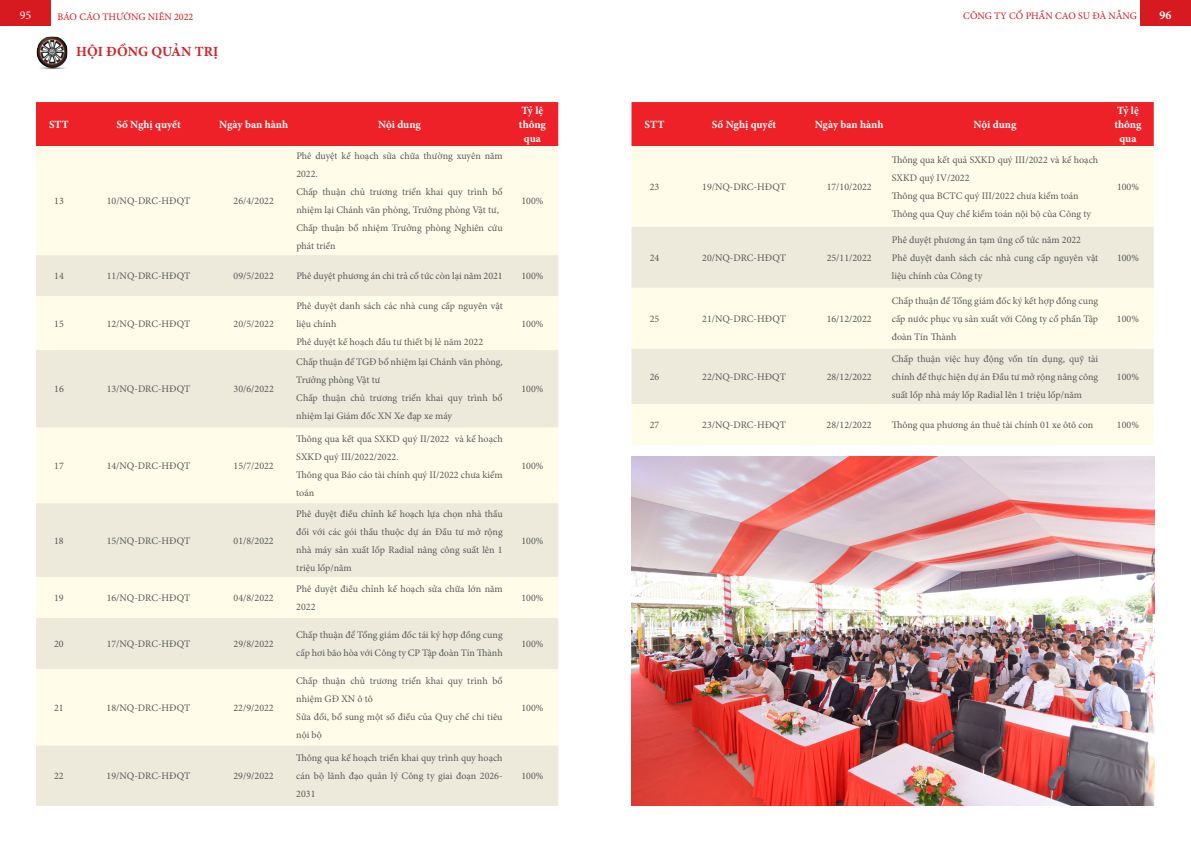
<style>
.page{position:relative;width:1191px;height:842px;background:#fff}
.page>*{position:absolute;margin:0;border:0;box-sizing:border-box;transform-origin:0 0}
.t1{font:700 14px "Minion Pro";color:#ce2428}
.t2{font:12px "Minion Pro";color:#fff}
.t3{font:700 12px "Minion Pro";color:#fff}
.t4{font:700 11px/14px "Minion Pro";letter-spacing:-.005em;color:#fff;text-align:center}
.t5{font:10px/18px "Minion Pro";color:#58595b}
.t6{font:10px "Minion Pro";color:#d71920}
</style>
<div class="page">
<div style="left:0;top:0;width:51px;height:26px;background:#d71920"></div>
<div style="left:1140px;top:0;width:51px;height:26px;background:#d71920"></div>
<img style="left:36px;top:37px;width:31px;height:32px">
<div style="left:36px;top:102px;width:522px;height:44px;background:#ed2127"></div>
<div style="left:36px;top:146px;width:522px;height:109px;background:#fffde9"></div>
<svg style="left:36px;top:255px;width:522px;height:551px;background:#f5f2e1"></svg>
<div style="left:631px;top:102px;width:522px;height:44px;background:#ed2127"></div>
<div style="left:631px;top:146px;width:522px;height:299px;background:#fffde9"></div>
<svg style="left:631px;top:227px;width:522px;height:177px;background:#f3f0df"></svg>
<img style="left:631px;top:457px;width:524px;height:349px">
<p class="t2" style="left:20px;top:7px;width:13px">95</p>
<p class="t6" style="left:57px;top:10px;width:137px">BÁO CÁO THƯỜNG NIÊN 2022</p>
<p class="t6" style="left:963px;top:9px;width:175px">CÔNG TY CỔ PHẦN CAO SU ĐÀ NẴNG</p>
<p class="t3" style="left:1159px;top:6px;width:13px">96</p>
<h1 class="t1" style="left:76px;top:42px;width:144px">HỘI ĐỒNG QUẢN TRỊ</h1>
<p class="t4" style="left:49px;top:117px;width:21px">STT</p>
<p class="t4" style="left:116px;top:117px;width:66px">Số Nghị quyết</p>
<p class="t4" style="left:219px;top:117px;width:70px">Ngày ban hành</p>
<p class="t4" style="left:378px;top:117px;width:44px">Nội dung</p>
<p class="t5" style="left:54px;top:192px;width:11px">13</p>
<p class="t5" style="left:107px;top:192px;width:85px">10/NQ-DRC-HĐQT</p>
<p class="t5" style="left:234px;top:192px;width:42px">26/4/2022</p>
<p class="t5" style="left:296px;top:147px;width:208px">Phê duyệt kế hoạch sửa chữa thường xuyên năm<br>2022.<br>Chấp thuận chủ trương triển khai quy trình bổ nhiệm lại Chánh văn phòng, Trưởng phòng Vật tư,<br>Chấp thuận bổ nhiệm Trưởng phòng Nghiên cứu phát triển</p>
<p class="t4" style="left:519px;top:103px;width:28px">Tỷ lệ thông qua</p>
<p class="t5" style="left:521px;top:192px;width:23px">100%</p>
<p class="t5" style="left:54px;top:267px;width:11px">14</p>
<p class="t5" style="left:107px;top:267px;width:85px">11/NQ-DRC-HĐQT</p>
<p class="t5" style="left:234px;top:267px;width:42px">09/5/2022</p>
<p class="t5" style="left:296px;top:267px;width:208px">Phê duyệt phương án chi trả cổ tức còn lại năm 2021</p>
<p class="t5" style="left:521px;top:267px;width:23px">100%</p>
<p class="t5" style="left:54px;top:315px;width:11px">15</p>
<p class="t5" style="left:107px;top:315px;width:85px">12/NQ-DRC-HĐQT</p>
<p class="t5" style="left:233px;top:315px;width:42px">20/5/2022</p>
<p class="t5" style="left:296px;top:297px;width:208px">Phê duyệt danh sách các nhà cung cấp nguyên vật liệu chính<br>Phê duyệt kế hoạch đầu tư thiết bị lẻ năm 2022</p>
<p class="t5" style="left:521px;top:315px;width:23px">100%</p>
<p class="t5" style="left:54px;top:380px;width:11px">16</p>
<p class="t5" style="left:107px;top:380px;width:85px">13/NQ-DRC-HĐQT</p>
<p class="t5" style="left:233px;top:380px;width:42px">30/6/2022</p>
<p class="t5" style="left:296px;top:353px;width:208px">Chấp thuận để TGĐ bổ nhiệm lại Chánh văn phòng, Trưởng phòng Vật tư<br>Chấp thuận chủ trương triển khai quy trình bổ nhiệm lại Giám đốc XN Xe đạp xe máy</p>
<p class="t5" style="left:521px;top:380px;width:23px">100%</p>
<p class="t5" style="left:54px;top:457px;width:11px">17</p>
<p class="t5" style="left:107px;top:457px;width:85px">14/NQ-DRC-HĐQT</p>
<p class="t5" style="left:233px;top:457px;width:42px">15/7/2022</p>
<p class="t5" style="left:296px;top:430px;width:208px">Thông qua kết qua SXKD quý II/2022 và kế hoạch<br>SXKD quý III/2022/2022.<br>Thông qua Báo cáo tài chính quý II/2022 chưa kiểm toán</p>
<p class="t5" style="left:521px;top:457px;width:23px">100%</p>
<p class="t5" style="left:54px;top:532px;width:11px">18</p>
<p class="t5" style="left:107px;top:532px;width:85px">15/NQ-DRC-HĐQT</p>
<p class="t5" style="left:233px;top:532px;width:42px">01/8/2022</p>
<p class="t5" style="left:296px;top:505px;width:208px;text-align:justify">Phê duyệt điều chỉnh kế hoạch lựa chọn nhà thầu đối với các gói thầu thuộc dự án Đầu tư mở rộng nhà máy sản xuất lốp Radial nâng công suất lên 1 triệu lốp/năm</p>
<p class="t5" style="left:521px;top:532px;width:23px">100%</p>
<p class="t5" style="left:54px;top:589px;width:11px">19</p>
<p class="t5" style="left:107px;top:589px;width:85px">16/NQ-DRC-HĐQT</p>
<p class="t5" style="left:233px;top:589px;width:42px">04/8/2022</p>
<p class="t5" style="left:296px;top:580px;width:208px">Phê duyệt điều chỉnh kế hoạch sửa chữa lớn năm<br>2022</p>
<p class="t5" style="left:521px;top:589px;width:23px">100%</p>
<p class="t5" style="left:54px;top:635px;width:11px">20</p>
<p class="t5" style="left:107px;top:635px;width:85px">17/NQ-DRC-HĐQT</p>
<p class="t5" style="left:233px;top:635px;width:42px">29/8/2022</p>
<p class="t5" style="left:296px;top:626px;width:208px">Chấp thuận để Tổng giám đốc tái ký hợp đồng cung cấp hơi bão hòa với Công ty CP Tập đoàn Tín Thành</p>
<p class="t5" style="left:521px;top:635px;width:23px">100%</p>
<p class="t5" style="left:54px;top:699px;width:11px">21</p>
<p class="t5" style="left:107px;top:699px;width:85px">18/NQ-DRC-HĐQT</p>
<p class="t5" style="left:233px;top:699px;width:42px">22/9/2022</p>
<p class="t5" style="left:54px;top:767px;width:11px">22</p>
<p class="t5" style="left:107px;top:767px;width:85px">19/NQ-DRC-HĐQT</p>
<p class="t5" style="left:233px;top:767px;width:42px">29/9/2022</p>
<p class="t5" style="left:296px;top:672px;width:208px">Chấp thuận chủ trương triển khai quy trình bổ nhiệm GĐ XN ô tô<br>Sửa đổi, bổ sung một số điều của Quy chế chi tiêu nội bộ</p>
<p class="t5" style="left:296px;top:749px;width:208px;text-align:justify">Thông qua kế hoạch triển khai quy trình quy hoạch cán bộ lãnh đạo quản lý Công ty giai đoạn 2026- 2031</p>
<p class="t5" style="left:521px;top:699px;width:23px">100%</p>
<p class="t5" style="left:521px;top:767px;width:23px">100%</p>
<p class="t4" style="left:644px;top:117px;width:21px">STT</p>
<p class="t4" style="left:712px;top:117px;width:66px">Số Nghị quyết</p>
<p class="t4" style="left:814px;top:117px;width:70px">Ngày ban hành</p>
<p class="t4" style="left:973px;top:117px;width:44px">Nội dung</p>
<p class="t5" style="left:650px;top:178px;width:11px">23</p>
<p class="t5" style="left:702px;top:178px;width:85px">19/NQ-DRC-HĐQT</p>
<p class="t5" style="left:826px;top:178px;width:47px">17/10/2022</p>
<p class="t5" style="left:649px;top:249px;width:11px">24</p>
<p class="t5" style="left:702px;top:249px;width:85px">20/NQ-DRC-HĐQT</p>
<p class="t5" style="left:826px;top:249px;width:47px">25/11/2022</p>
<p class="t5" style="left:649px;top:310px;width:11px">25</p>
<p class="t5" style="left:702px;top:310px;width:85px">21/NQ-DRC-HĐQT</p>
<p class="t5" style="left:826px;top:310px;width:47px">16/12/2022</p>
<p class="t5" style="left:649px;top:368px;width:11px">26</p>
<p class="t5" style="left:702px;top:368px;width:85px">22/NQ-DRC-HĐQT</p>
<p class="t5" style="left:826px;top:368px;width:47px">28/12/2022</p>
<p class="t5" style="left:892px;top:151px;width:208px">Thông qua kết quả SXKD quý III/2022 và kế hoạch SXKD quý IV/2022<br>Thông qua BCTC quý III/2022 chưa kiểm toán Thông qua Quy chế kiểm toán nội bộ của Công ty</p>
<p class="t5" style="left:892px;top:231px;width:208px">Phê duyệt phương án tạm ứng cổ tức năm 2022<br>Phê duyệt danh sách các nhà cung cấp nguyên vật liệu chính của Công ty</p>
<p class="t5" style="left:892px;top:292px;width:208px;text-align:justify">Chấp thuận để Tổng giám đốc ký kết hợp đồng cung cấp nước phục vụ sản xuất với Công ty cổ phần Tập đoàn Tín Thành</p>
<p class="t5" style="left:891px;top:350px;width:208px;text-align:justify">Chấp thuận việc huy động vốn tín dụng, quỹ tài chính để thực hiện dự án Đầu tư mở rộng nâng công suất lốp nhà máy lốp Radial lên 1 triệu lốp/năm</p>
<p class="t4" style="left:1114px;top:103px;width:28px">Tỷ lệ thông qua</p>
<p class="t5" style="left:1117px;top:178px;width:23px">100%</p>
<p class="t5" style="left:1117px;top:249px;width:23px">100%</p>
<p class="t5" style="left:1117px;top:310px;width:23px">100%</p>
<p class="t5" style="left:1117px;top:368px;width:23px">100%</p>
<p class="t5" style="left:649px;top:416px;width:11px">27</p>
<p class="t5" style="left:702px;top:416px;width:85px">23/NQ-DRC-HĐQT</p>
<p class="t5" style="left:826px;top:416px;width:47px">28/12/2022</p>
<p class="t5" style="left:891px;top:416px;width:203px">Thông qua phương án thuê tài chính 01 xe ôtô con</p>
<p class="t5" style="left:1117px;top:416px;width:23px">100%</p>
</div>
